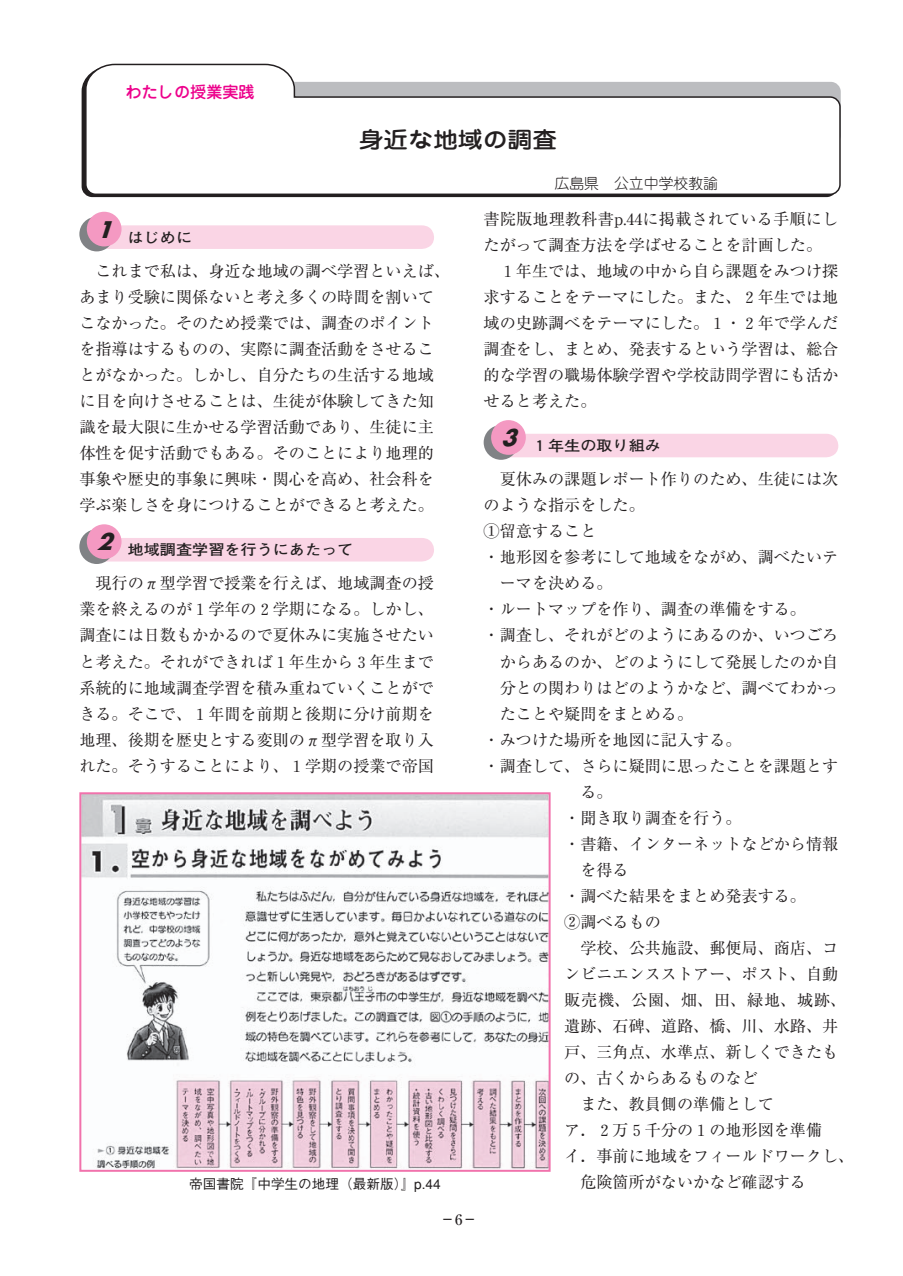
<style>
.page{position:relative;width:903px;height:1276px;background:#fff}
.page>*{position:absolute;margin:0;border:0;box-sizing:border-box;transform-origin:0 0}
.t1{font:22.4px "Jun 34 Medium 83 pv RKSJ H";color:#231f20;scale:1.11 1}
.t2{font:16.1px/26.1px "Ryumin";color:#231f20}
.t3{font:16.1px "Jun 34 Medium 83 pv RKSJ H";color:#ed028c}
.t4{font:14.88px "Jun 101 Light 83 pv RKSJ H";color:#231f20}
.t5{font:500 14.88px "Ryumin";color:#231f20}
.t6{font:700 14.53px "Futo Go B101";color:#231f20;scale:1.11 1}
.t7{font:500 13.65px "Gothic BBB";color:#231f20}
</style>
<div class="page">
<svg style="left:84px;top:63px;width:757px;height:133px"></svg>
<div style="left:79px;top:217px;width:35px;height:34px;background:#808285;border-radius:50%"></div>
<div style="left:87px;top:212px;width:35px;height:34px;background:#f499c2;border-radius:50%"></div>
<svg style="left:79px;top:529px;width:35px;height:35px"></svg>
<div style="left:87px;top:524px;width:35px;height:35px;background:#f499c2;border-radius:50%"></div>
<div style="left:484px;top:425px;width:34px;height:35px;background:#808285;border-radius:50%"></div>
<div style="left:491px;top:420px;width:35px;height:35px;background:#f499c2;border-radius:50%"></div>
<img style="left:82px;top:795px;width:466px;height:374px">
<div style="left:79px;top:792px;width:472px;height:380px;border:2px solid #f172ac"></div>
<svg style="left:94px;top:220px;width:340px;height:29px"></svg>
<svg style="left:94px;top:532px;width:340px;height:29px"></svg>
<svg style="left:499px;top:428px;width:339px;height:29px"></svg>
<p class="t3" style="left:126px;top:86px;width:130px">わたしの授業実践</p>
<h1 class="t1" style="left:359px;top:131px;width:180px">身近な地域の調査</h1>
<p class="t4" style="left:554px;top:178px;width:165px">広島県　公立中学校教諭</p>
<p class="t6" style="left:128px;top:232px;width:60px">はじめに</p>
<p class="t2" style="left:79px;top:260px;width:372px">　これまで私は、身近な地域の調べ学習といえば、あまり受験に関係ないと考え多くの時間を割いてこなかった。そのため授業では、調査のポイントを指導はするものの、実際に調査活動をさせることがなかった。しかし、自分たちの生活する地域に目を向けさせることは、生徒が体験してきた知識を最大限に生かせる学習活動であり、生徒に主体性を促す活動でもある。そのことにより地理的事象や歴史的事象に興味・関心を高め、社会科を学ぶ楽しさを身につけることができると考えた。</p>
<p class="t6" style="left:128px;top:544px;width:205px">地域調査学習を行うにあたって</p>
<p class="t2" style="left:79px;top:572px;width:356px;text-align:justify">　現行のπ型学習で授業を行えば、地域調査の授業を終えるのが１学年の２学期になる。しかし、調査には日数もかかるので夏休みに実施させたいと考えた。それができれば１年生から３年生まで系統的に地域調査学習を積み重ねていくことができる。そこで、１年間を前期と後期に分け前期を地理、後期を歴史とする変則のπ型学習を取り入れた。そうすることにより、１学期の授業で帝国</p>
<p class="t7" style="left:189px;top:1178px;width:253px">帝国書院『中学生の地理（最新版）』p.44</p>
<p class="t5" style="left:440px;top:1213px;width:39px">－6－</p>
<p class="t2" style="left:484px;top:208px;width:356px">書院版地理教科書p.44に掲載されている手順にしたがって調査方法を学ばせることを計画した。　１年生では、地域の中から自ら課題をみつけ探求することをテーマにした。また、２年生では地域の史跡調べをテーマにした。１・２年で学んだ調査をし、まとめ、発表するという学習は、総合的な学習の職場体験学習や学校訪問学習にも活かせると考えた。</p>
<p class="t6" style="left:532px;top:440px;width:118px">１年生の取り組み</p>
<p class="t2" style="left:484px;top:468px;width:356px">　夏休みの課題レポート作りのため、生徒には次</p>
<p class="t2" style="left:484px;top:494px;width:163px">のような指示をした。</p>
<p class="t2" style="left:484px;top:520px;width:114px">①留意すること</p>
<p class="t2" style="left:484px;top:546px;width:356px">・地形図を参考にして地域をながめ、調べたいテ</p>
<p class="t2" style="left:500px;top:572px;width:114px">ーマを決める。</p>
<p class="t2" style="left:484px;top:598px;width:324px">・ルートマップを作り、調査の準備をする。</p>
<p class="t2" style="left:484px;top:624px;width:356px">・調査し、それがどのようにあるのか、いつごろ</p>
<p class="t2" style="left:500px;top:650px;width:340px">からあるのか、どのようにして発展したのか自</p>
<p class="t2" style="left:500px;top:677px;width:340px">分との関わりはどのようかなど、調べてわかっ</p>
<p class="t2" style="left:500px;top:703px;width:195px">たことや疑問をまとめる。</p>
<p class="t2" style="left:484px;top:729px;width:259px">・みつけた場所を地図に記入する。</p>
<p class="t2" style="left:484px;top:755px;width:356px">・調査して、さらに疑問に思ったことを課題とす</p>
<p class="t2" style="left:580px;top:781px;width:34px">る。</p>
<p class="t2" style="left:564px;top:807px;width:179px">・聞き取り調査を行う。</p>
<p class="t2" style="left:564px;top:833px;width:276px">・書籍、インターネットなどから情報</p>
<p class="t2" style="left:580px;top:859px;width:50px">を得る</p>
<p class="t2" style="left:564px;top:885px;width:243px">・調べた結果をまとめ発表する。</p>
<p class="t2" style="left:564px;top:911px;width:98px">②調べるもの</p>
<p class="t2" style="left:564px;top:937px;width:276px">　学校、公共施設、郵便局、商店、コ</p>
<p class="t2" style="left:564px;top:963px;width:276px">ンビニエンスストアー、ポスト、自動</p>
<p class="t2" style="left:564px;top:989px;width:284px">販売機、公園、畑、田、緑地、城跡、</p>
<p class="t2" style="left:564px;top:1015px;width:276px">遺跡、石碑、道路、橋、川、水路、井</p>
<p class="t2" style="left:564px;top:1041px;width:276px">戸、三角点、水準点、新しくできたも</p>
<p class="t2" style="left:564px;top:1067px;width:195px">の、古くからあるものなど</p>
<p class="t2" style="left:564px;top:1093px;width:211px">　また、教員側の準備として</p>
<p class="t2" style="left:564px;top:1119px;width:259px">ア．２万５千分の１の地形図を準備</p>
<p class="t2" style="left:564px;top:1145px;width:292px">イ．事前に地域をフィールドワークし、</p>
<p class="t2" style="left:580px;top:1171px;width:227px">危険箇所がないかなど確認する</p>
</div>
